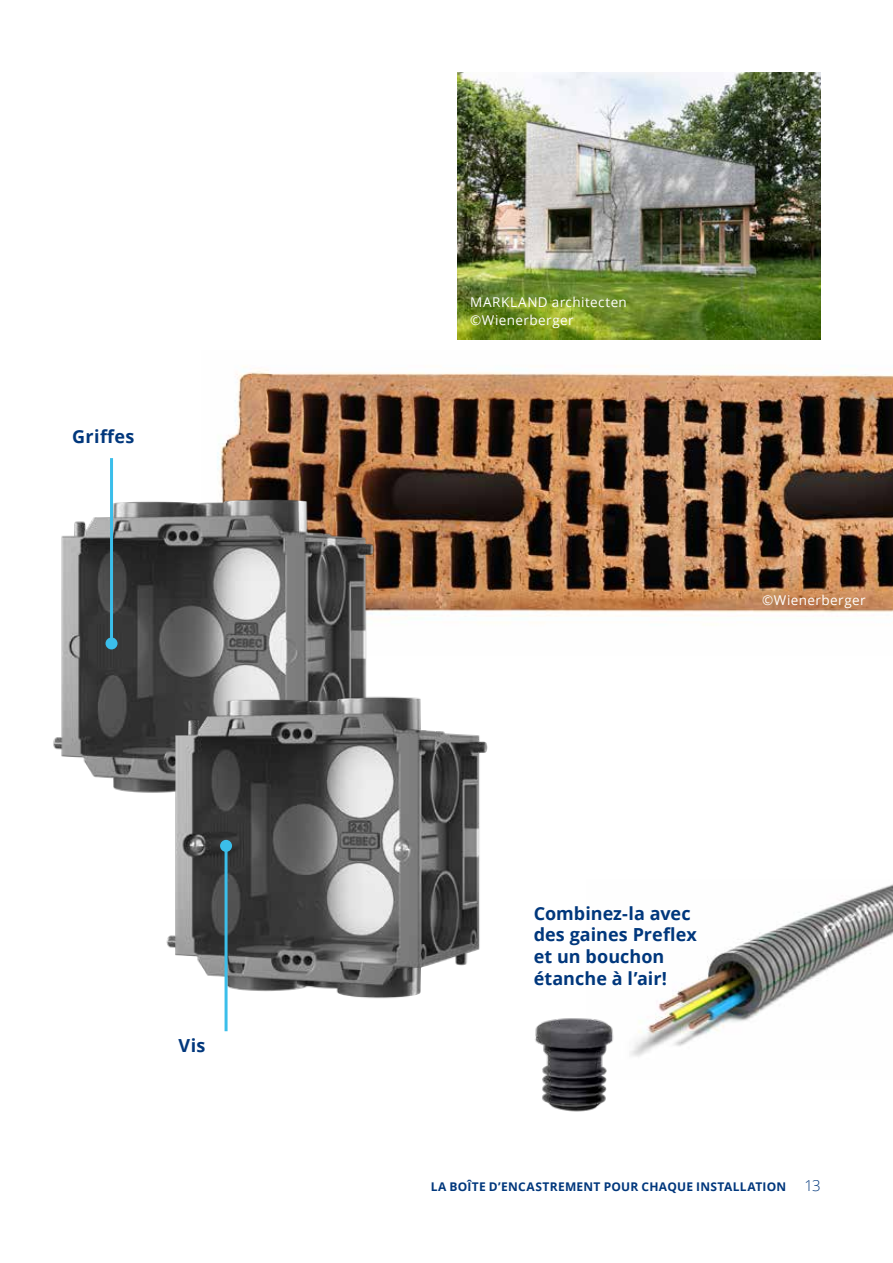
<style>
.page{position:relative;width:893px;height:1263px;background:#fff}
.page>*{position:absolute;margin:0;border:0;box-sizing:border-box;transform-origin:0 0}
.t1{font:700 18px/21.6px "Open Sans";color:#00377c}
.t2{font:13.5px/18px "Open Sans";letter-spacing:.03em;color:#fff}
.t3{font:700 12px "Open Sans";letter-spacing:.025em;color:#00377c}
.s1{font-weight:300;font-size:15px}
</style>
<div class="page">
<img style="left:631px;top:884px;width:262px;height:173px">
<img style="left:457px;top:72px;width:364px;height:268px">
<img style="left:535px;top:1018px;width:96px;height:94px">
<img style="left:235px;top:366px;width:658px;height:250px">
<img style="left:53px;top:434px;width:350px;height:359px">
<img style="left:135px;top:634px;width:353px;height:398px">
<hr style="left:110px;top:458px;width:3px;height:185px;background:#3bbeea">
<div style="left:106px;top:637px;width:12px;height:12px;background:#3bbeea;border-radius:50%"></div>
<hr style="left:225px;top:846px;width:3px;height:185px;background:#3bbeea">
<div style="left:220px;top:840px;width:12px;height:12px;background:#3bbeea;border-radius:50%"></div>
<p class="t1" style="left:72px;top:425px;width:64px">Griffes</p>
<p class="t1" style="left:178px;top:1034px;width:29px">Vis</p>
<p class="t2" style="left:470px;top:293px;width:158px">MARKLAND architecten ©Wienerberger</p>
<p class="t2" style="left:762px;top:591px;width:105px">©Wienerberger</p>
<p class="t1" style="left:534px;top:902px;width:165px">Combinez-la avec des gaines Preflex et un bouchon étanche à l’air!</p>
<p class="t3" style="left:431px;top:1178px;width:391px">LA BOÎTE D’ENCASTREMENT POUR CHAQUE INSTALLATION <span class="s1">13</span></p>
</div>
